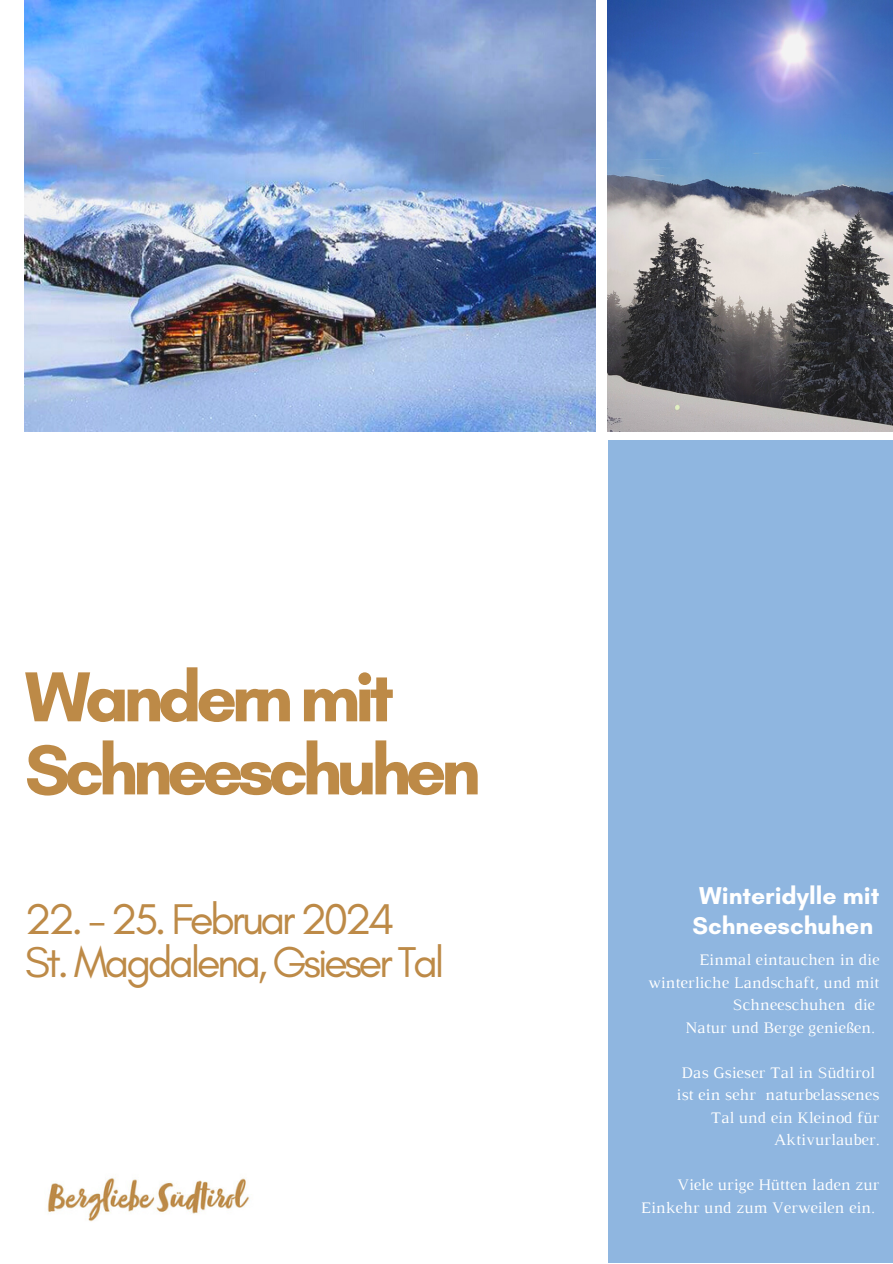
<style>
.page{position:relative;width:893px;height:1264px;background:#fff}
.page>*{position:absolute;margin:0;border:0;box-sizing:border-box;transform-origin:0 0}
.t1{font:700 72px "Glacial Indifference";letter-spacing:-.08em;color:#bd8a47}
.t2{font:43.8px "Glacial Indifference";letter-spacing:-.08em;color:#bd8a47}
.t3{font:700 24.75px/30.3px "Glacial Indifference";color:#fff}
.t4{font:16.5px/22.5px "Luthier";color:#fff;text-align:right}
</style>
<div class="page">
<div style="left:608px;top:440px;width:284px;height:822px;background:#8fb6e0"></div>
<img style="left:25px;top:0;width:570px;height:432px">
<img style="left:607px;top:0;width:285px;height:432px">
<img style="left:47px;top:1176px;width:203px;height:46px">
<p class="t1" style="left:25px;top:653px;width:371px">Wandern mit</p>
<p class="t1" style="left:25px;top:726px;width:457px">Schneeschuhen</p>
<p class="t2" style="left:25px;top:892px;width:371px">22. - 25. Februar 2024</p>
<p class="t2" style="left:25px;top:935px;width:421px">St. Magdalena, Gsieser Tal</p>
<p class="t3" style="left:692px;top:880px;width:188px">Winteridylle mit<br>Schneeschuhen</p>
<p class="t4" style="left:648px;top:949px;width:232px">Einmal eintauchen in die winterliche Landschaft, und mit<br>Schneeschuhen die</p>
<p class="t4" style="left:685px;top:1017px;width:191px">Natur und Berge genießen.</p>
<p class="t4" style="left:681px;top:1062px;width:195px">Das Gsieser Tal in Südtirol</p>
<p class="t4" style="left:676px;top:1084px;width:204px">ist ein sehr naturbelassenes</p>
<p class="t4" style="left:710px;top:1107px;width:170px">Tal und ein Kleinod für<br>Aktivurlauber.</p>
<p class="t4" style="left:641px;top:1174px;width:240px">Viele urige Hütten laden zur<br>Einkehr und zum Verweilen ein.</p>
</div>
